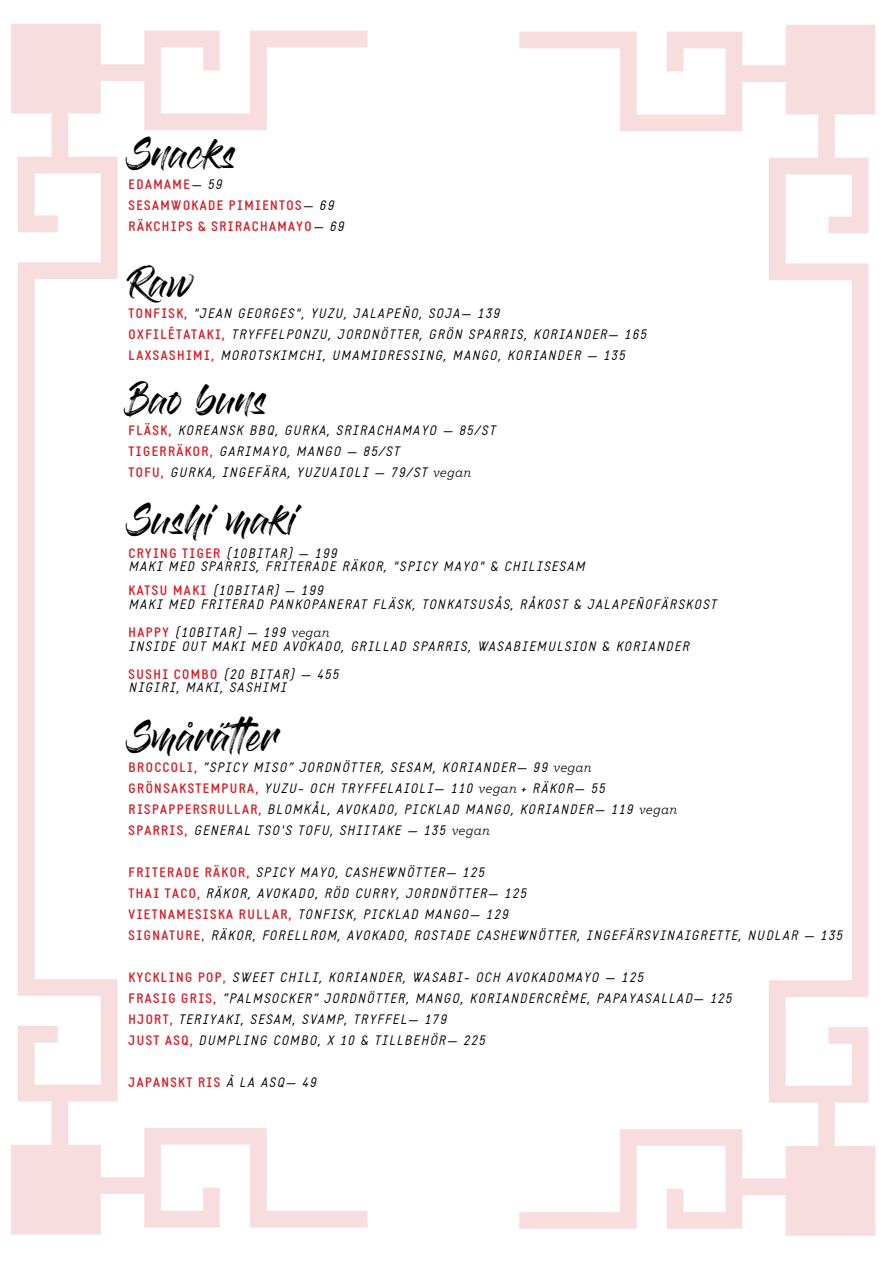
<style>
.page{position:relative;width:893px;height:1263px;background:#fff}
.page>*{position:absolute;margin:0;border:0;box-sizing:border-box;transform-origin:0 0}
.t1{font:30px "Gloss And Bloom";color:#000}
.t2{font:italic 13.5px/21px "Static";letter-spacing:.1em;color:#000}
.t3{font:700 13.5px/21px "Static";letter-spacing:.1em;color:#d61c26}
.s1{font-weight:400;font-style:italic;color:#000}
.s2{font-weight:700;font-style:normal;color:#d61c26}
.s3{font-family:"Archer";font-size:15px}
</style>
<div class="page">
<img style="left:11px;top:23px;width:357px;height:1212px">
<img style="left:519px;top:24px;width:357px;height:1212px">
<h1 class="t1" style="left:129px;top:140px;width:109px">Snacks</h1>
<p class="t3" style="left:129px;top:174px;width:216px">EDAMAME<span class="s1">— 59<br></span>SESAMWOKADE PIMIENTOS<span class="s1">— 69<br></span>RÄKCHIPS &amp; SRIRACHAMAYO<span class="s1">— 69</span></p>
<h1 class="t1" style="left:129px;top:269px;width:64px">Raw</h1>
<p class="t2" style="left:129px;top:303px;width:519px"><span class="s2">TONFISK,</span> "JEAN GEORGES", YUZU, JALAPEÑO, SOJA— 139<br><span class="s2">OXFILÉTATAKI,</span> TRYFFELPONZU, JORDNÖTTER, GRÖN SPARRIS, KORIANDER— 165<br><span class="s2">LAXSASHIMI,</span> MOROTSKIMCHI, UMAMIDRESSING, MANGO, KORIANDER — 135</p>
<h1 class="t1" style="left:129px;top:386px;width:139px">Bao buns</h1>
<p class="t2" style="left:129px;top:420px;width:368px"><span class="s2">FLÄSK,</span> KOREANSK BBQ, GURKA, SRIRACHAMAYO — 85/ST<br><span class="s2">TIGERRÄKOR,</span> GARIMAYO, MANGO — 85/ST<br><span class="s2">TOFU,</span> GURKA, INGEFÄRA, YUZUAIOLI — 79/ST <span class="s3">vegan</span></p>
<h1 class="t1" style="left:129px;top:506px;width:169px">Sushi maki</h1>
<p class="t2" style="left:129px;top:547px;width:458px;line-height:13.5px"><span class="s2">CRYING TIGER</span> (10BITAR) — 199<br>MAKI MED SPARRIS, FRITERADE RÄKOR, "SPICY MAYO" &amp; CHILISESAM</p>
<p class="t2" style="left:129px;top:584px;width:589px;line-height:13.5px"><span class="s2">KATSU MAKI</span> (10BITAR) — 199<br>MAKI MED FRITERAD PANKOPANERAT FLÄSK, TONKATSUSÅS, RÅKOST &amp; JALAPEÑOFÄRSKOST</p>
<p class="t2" style="left:129px;top:626px;width:562px;line-height:13.5px"><span class="s2">HAPPY</span> (10BITAR) — 199 <span class="s3">vegan<br></span>INSIDE OUT MAKI MED AVOKADO, GRILLAD SPARRIS, WASABIEMULSION &amp; KORIANDER</p>
<p class="t2" style="left:129px;top:668px;width:212px;line-height:13.5px"><span class="s2">SUSHI COMBO</span> (20 BITAR) — 455<br>NIGIRI, MAKI, SASHIMI</p>
<h1 class="t1" style="left:129px;top:723px;width:150px">Smårätter</h1>
<p class="t2" style="left:129px;top:757px;width:550px"><span class="s2">BROCCOLI,</span> ”SPICY MISO” JORDNÖTTER, SESAM, KORIANDER— 99 <span class="s3">vegan </span><span class="s2">GRÖNSAKSTEMPURA,</span> YUZU- OCH TRYFFELAIOLI— 110 <span class="s3">vegan</span> + RÄKOR— 55<br><span class="s2">RISPAPPERSRULLAR,</span> BLOMKÅL, AVOKADO, PICKLAD MANGO, KORIANDER— 119 <span class="s3">vegan </span><span class="s2">SPARRIS,</span> GENERAL TSO'S TOFU, SHIITAKE — 135 <span class="s3">vegan</span></p>
<p class="t2" style="left:129px;top:862px;width:715px"><span class="s2">FRITERADE RÄKOR,</span> SPICY MAYO, CASHEWNÖTTER— 125<br><span class="s2">THAI TACO,</span> RÄKOR, AVOKADO, RÖD CURRY, JORDNÖTTER— 125<br><span class="s2">VIETNAMESISKA RULLAR,</span> TONFISK, PICKLAD MANGO— 129<br><span class="s2">SIGNATURE,</span> RÄKOR, FORELLROM, AVOKADO, ROSTADE CASHEWNÖTTER, INGEFÄRSVINAIGRETTE, NUDLAR — 135</p>
<p class="t2" style="left:129px;top:967px;width:604px"><span class="s2">KYCKLING POP,</span> SWEET CHILI, KORIANDER, WASABI- OCH AVOKADOMAYO — 125<br><span class="s2">FRASIG GRIS,</span> ”PALMSOCKER” JORDNÖTTER, MANGO, KORIANDERCRÈME, PAPAYASALLAD— 125<br><span class="s2">HJORT,</span> TERIYAKI, SESAM, SVAMP, TRYFFEL— 179<br><span class="s2">JUST ASQ,</span> DUMPLING COMBO, X 10 &amp; TILLBEHÖR— 225</p>
<p class="t3" style="left:129px;top:1072px;width:189px">JAPANSKT RIS <span class="s1">À LA ASQ— 49</span></p>
</div>
